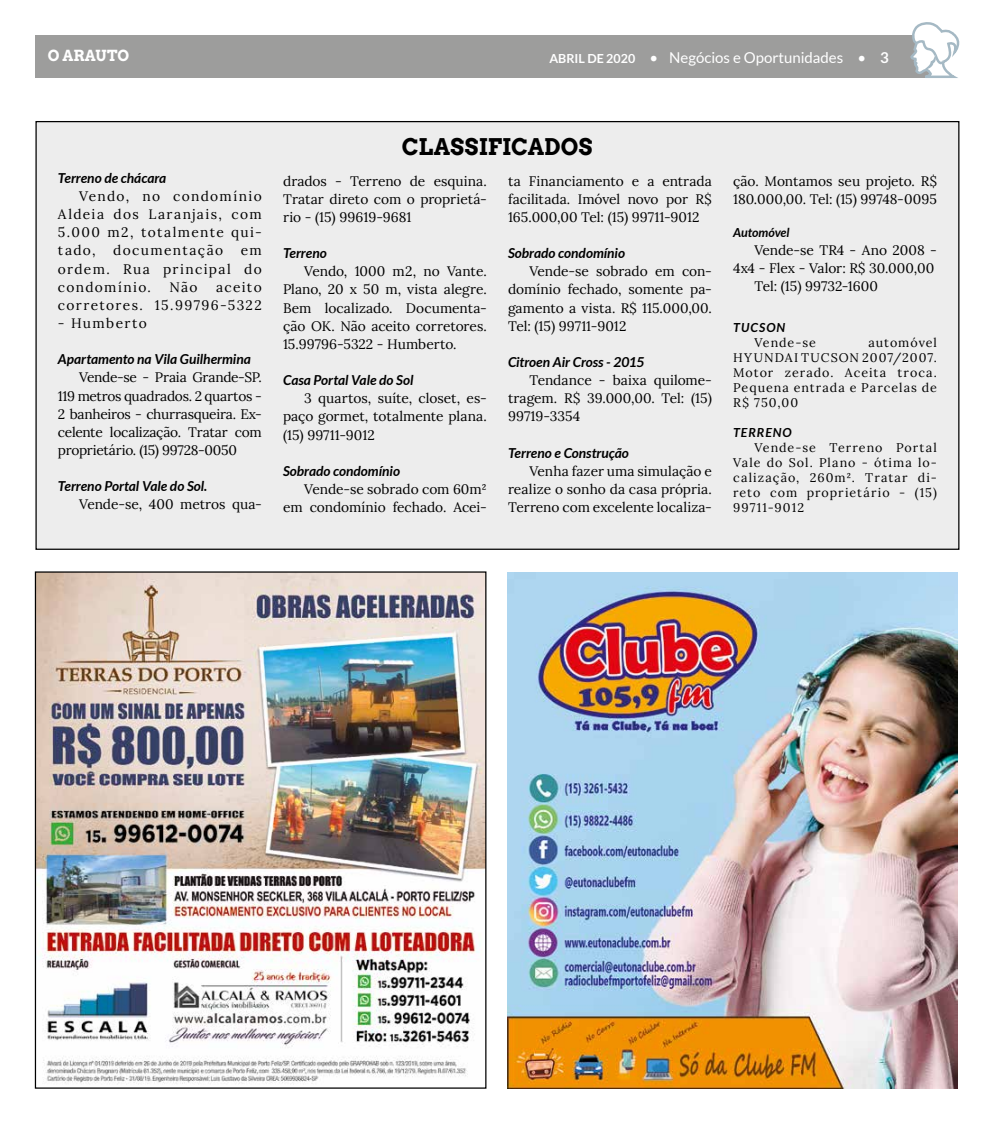
<style>
.page{position:relative;width:993px;height:1124px;background:#fff}
.page>*{position:absolute;margin:0;border:0;box-sizing:border-box;transform-origin:0 0}
.t1{font:700 22.5px "Arvo";letter-spacing:.005em;color:#000}
.t2{font:15px "Lato";color:#fff}
.t3{font:700 15px "Arvo";color:#fff}
.t4{font:13.75px/18.1px "Lora";color:#000;text-align:justify}
.t5{font:italic 700 13.75px "Lato";letter-spacing:-.005em;color:#000}
.t6{font:13.75px/18.1px "Lora";letter-spacing:.095em;color:#000;text-align:right}
.t7{font:13.75px "Lora";letter-spacing:.09em;color:#000}
.t8{font:13.75px "Lora";letter-spacing:.105em;color:#000}
.t9{font:12.5px/15px "Lora";letter-spacing:.08em;color:#000;text-align:justify}
.t10{font:italic 700 12.5px "Lato";letter-spacing:.07em;color:#000}
.t11{font:italic 700 12.5px "Lato";color:#000}
.s1{font-weight:700;font-size:12.5px}
.s2{font-weight:700}
</style>
<div class="page">
<div style="left:35px;top:35px;width:900px;height:43px;background:#9d9d9c"></div>
<svg style="left:910px;top:22px;width:49px;height:56px"></svg>
<div style="left:36px;top:122px;width:922px;height:427px;background:#ededed"></div>
<img style="left:37px;top:573px;width:447px;height:512px">
<img style="left:507px;top:572px;width:450px;height:516px">
<p class="t3" style="left:48px;top:46px;width:83px">O ARAUTO</p>
<p class="t2" style="left:549px;top:49px;width:341px"><span class="s1">ABRIL DE 2020</span> • Negócios e Oportunidades • <span class="s2">3</span></p>
<p class="t5" style="left:58px;top:170px;width:110px">Terreno de chácara</p>
<p class="t4" style="left:58px;top:186px;width:205px;text-indent:21px">Vendo, no condomínio Aldeia dos Laranjais, com 5.000 m2, totalmente qui&shy;tado,</p>
<p class="t7" style="left:113px;top:240px;width:111px">documentação</p>
<p class="t4" style="left:58px;top:240px;width:205px;text-indent:183px">em ordem. Rua principal do condomínio.</p>
<p class="t4" style="left:169px;top:277px;width:30px">Não</p>
<p class="t6" style="left:58px;top:277px;width:205px">aceito<br>corretores. 15.99796-5322</p>
<p class="t8" style="left:58px;top:312px;width:90px">- Humberto</p>
<p class="t5" style="left:58px;top:351px;width:194px">Apartamento na Vila Guilhermina</p>
<p class="t4" style="left:58px;top:367px;width:205px;text-indent:21px">Vende-se - Praia Grande-SP.<br>119 metros quadrados. 2 quartos - 2 banheiros - churrasqueira. Ex&shy;celente localização. Tratar com proprietário. (15) 99728-0050</p>
<p class="t5" style="left:58px;top:478px;width:151px">Terreno Portal Vale do Sol.</p>
<p class="t4" style="left:79px;top:494px;width:184px">Vende-se, 400 metros qua-</p>
<h1 class="t1" style="left:402px;top:132px;width:192px">CLASSIFICADOS</h1>
<p class="t4" style="left:283px;top:171px;width:205px">drados - Terreno de esquina.<br>Tratar direto com o proprietá&shy;rio - (15) 99619-9681</p>
<p class="t5" style="left:283px;top:245px;width:45px">Terreno</p>
<p class="t4" style="left:283px;top:261px;width:205px;text-indent:21px">Vendo, 1000 m2, no Vante.<br>Plano, 20 x 50 m, vista alegre.<br>Bem localizado. Documenta&shy;ção OK. Não aceito corretores.<br>15.99796-5322 - Humberto.</p>
<p class="t5" style="left:283px;top:372px;width:132px">Casa Portal Vale do Sol</p>
<p class="t4" style="left:283px;top:388px;width:205px;text-indent:21px">3 quartos, suíte, closet, es&shy;paço gormet, totalmente plana. (15) 99711-9012</p>
<p class="t5" style="left:283px;top:463px;width:118px">Sobrado condomínio</p>
<p class="t4" style="left:283px;top:479px;width:205px;text-align:right">Vende-se sobrado com 60m² em condomínio fechado. Acei-</p>
<p class="t4" style="left:508px;top:171px;width:205px">ta Financiamento e a entrada facilitada. Imóvel novo por R$ 165.000,00 Tel: (15) 99711-9012</p>
<p class="t5" style="left:508px;top:245px;width:118px">Sobrado condomínio</p>
<p class="t4" style="left:508px;top:261px;width:205px;text-indent:21px">Vende-se sobrado em con&shy;domínio fechado, somente pa&shy;gamento a vista. R$ 115.000,00.<br>Tel: (15) 99711-9012</p>
<p class="t5" style="left:508px;top:354px;width:138px">Citroen Air Cross - 2015</p>
<p class="t4" style="left:508px;top:370px;width:205px;text-indent:21px">Tendance - baixa quilome&shy;tragem. R$ 39.000,00. Tel: (15)<br>99719-3354</p>
<p class="t5" style="left:508px;top:444px;width:122px">Terreno e Construção</p>
<p class="t4" style="left:508px;top:461px;width:205px;text-indent:21px">Venha fazer uma simulação e realize o sonho da casa própria.<br>Terreno com excelente localiza-</p>
<p class="t4" style="left:733px;top:171px;width:205px">ção. Montamos seu projeto. R$<br>180.000,00. Tel: (15) 99748-0095</p>
<p class="t11" style="left:733px;top:225px;width:58px">Automóvel</p>
<p class="t4" style="left:754px;top:240px;width:184px">Vende-se TR4 - Ano 2008 -</p>
<p class="t4" style="left:733px;top:258px;width:202px">4x4 - Flex - Valor: R$ 30.000,00</p>
<p class="t4" style="left:754px;top:276px;width:125px">Tel: (15) 99732-1600</p>
<p class="t10" style="left:733px;top:320px;width:54px">TUCSON</p>
<p class="t9" style="left:754px;top:334px;width:63px">Vende-se</p>
<p class="t9" style="left:733px;top:334px;width:205px;text-indent:135px">automóvel HYUNDAI TUCSON 2007/2007.<br>Motor zerado. Aceita troca.<br>Pequena entrada e Parcelas de R$ 750,00</p>
<p class="t10" style="left:733px;top:425px;width:60px">TERRENO</p>
<p class="t9" style="left:733px;top:439px;width:205px;text-indent:21px">Vende-se Terreno Portal Vale do Sol. Plano - ótima lo&shy;calização, 260m². Tratar di&shy;reto com proprietário - (15)<br>99711-9012</p>
</div>
